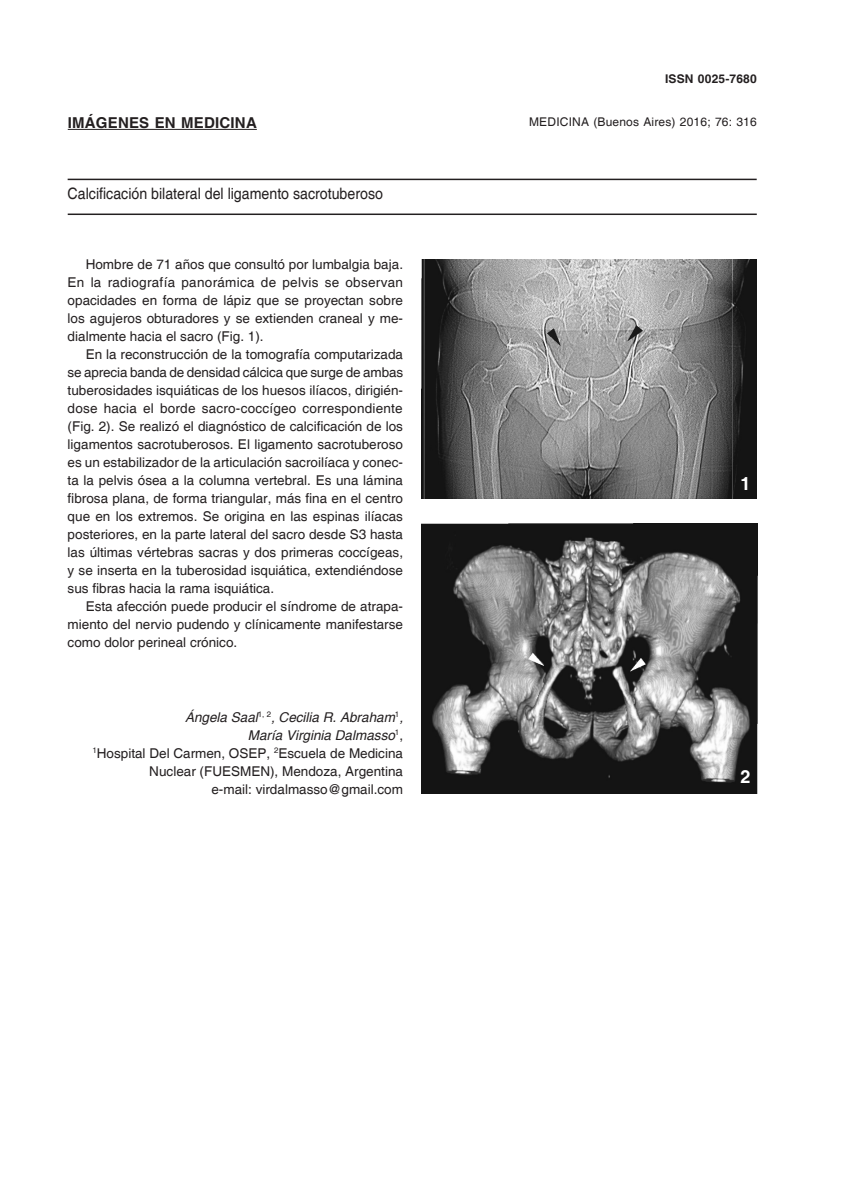
<style>
.page{position:relative;width:851px;height:1191px;background:#fff}
.page>*{position:absolute;margin:0;border:0;box-sizing:border-box;transform-origin:0 0}
.texto{font:700 18px "Helvetica";color:#fff}
.tit_imagen{font:15.75px "Helvetica";color:#231f20;scale:.9 1}
.t1{font:700 15px "Helvetica";letter-spacing:.015em;color:#231f20}
.texto-2{font:13.5px/18px "Helvetica";color:#231f20;text-align:justify}
.texto-3{font:italic 13.5px "Helvetica";color:#231f20}
.t2{font:12px "Helvetica";letter-spacing:.015em;color:#231f20}
.t3{font:700 12px "Helvetica";letter-spacing:.015em;color:#231f20}
.s1{font-style:normal}
</style>
<div class="page">
<hr style="left:68px;top:129px;width:189px;height:1px;background:#231f20">
<hr style="left:68px;top:179px;width:688px;height:1px;background:#231f20">
<hr style="left:68px;top:213px;width:688px;height:2px;background:#231f20">
<img style="left:421px;top:259px;width:335px;height:240px">
<img style="left:421px;top:523px;width:336px;height:270px">
<p class="t3" style="left:665px;top:72px;width:93px">ISSN 0025-7680</p>
<p class="t1" style="left:68px;top:113px;width:190px">IMÁGENES EN MEDICINA</p>
<p class="t2" style="left:529px;top:115px;width:229px">MEDICINA (Buenos Aires) 2016; 76: 316</p>
<p class="tit_imagen" style="left:68px;top:184px;width:352px">Calcificación bilateral del ligamento sacrotuberoso</p>
<p class="texto-2" style="left:68px;top:256px;width:337px;text-indent:18px">Hombre de 71 años que consultó por lumbalgia baja.<br>En la radiografía panorámica de pelvis se observan opacidades en forma de lápiz que se proyectan sobre los agujeros obturadores y se extienden craneal y me&shy;dialmente hacia el sacro (Fig. 1).</p>
<p class="texto-2" style="left:68px;top:346px;width:337px;text-indent:18px">En la reconstrucción de la tomografía computarizada se aprecia banda de densidad cálcica que surge de ambas tuberosidades isquiáticas de los huesos ilíacos, dirigién&shy;dose hacia el borde sacro-coccígeo correspondiente (Fig. 2). Se realizó el diagnóstico de calcificación de los ligamentos sacrotuberosos. El ligamento sacrotuberoso es un estabilizador de la articulación sacroilíaca y conec&shy;ta la pelvis ósea a la columna vertebral. Es una lámina fibrosa plana, de forma triangular, más fina en el centro que en los extremos. Se origina en las espinas ilíacas posteriores, en la parte lateral del sacro desde S3 hasta las últimas vértebras sacras y dos primeras coccígeas, y se inserta en la tuberosidad isquiática, extendiéndose sus fibras hacia la rama isquiática.</p>
<p class="texto-2" style="left:68px;top:598px;width:337px;text-indent:18px">Esta afección puede producir el síndrome de atrapa&shy;miento del nervio pudendo y clínicamente manifestarse como dolor perineal crónico.</p>
<p class="texto-3" style="left:185px;top:709px;width:219px">Ángela Saal<sup>1,</sup> <sup>2</sup>, Cecilia R. Abraham<sup>1</sup>,</p>
<p class="texto-3" style="left:248px;top:727px;width:157px">María Virginia Dalmasso<sup>1</sup><span class="s1">,</span></p>
<p class="texto-2" style="left:92px;top:744px;width:312px;text-align:right"><sup>1</sup>Hospital Del Carmen, OSEP, <sup>2</sup>Escuela de Medicina<br>Nuclear (FUESMEN), Mendoza, Argentina</p>
<p class="texto-2" style="left:211px;top:780px;width:193px">e-mail: virdalmasso@gmail.com</p>
<p class="texto" style="left:740px;top:473px;width:12px">1</p>
<p class="texto" style="left:740px;top:765px;width:12px">2</p>
</div>
